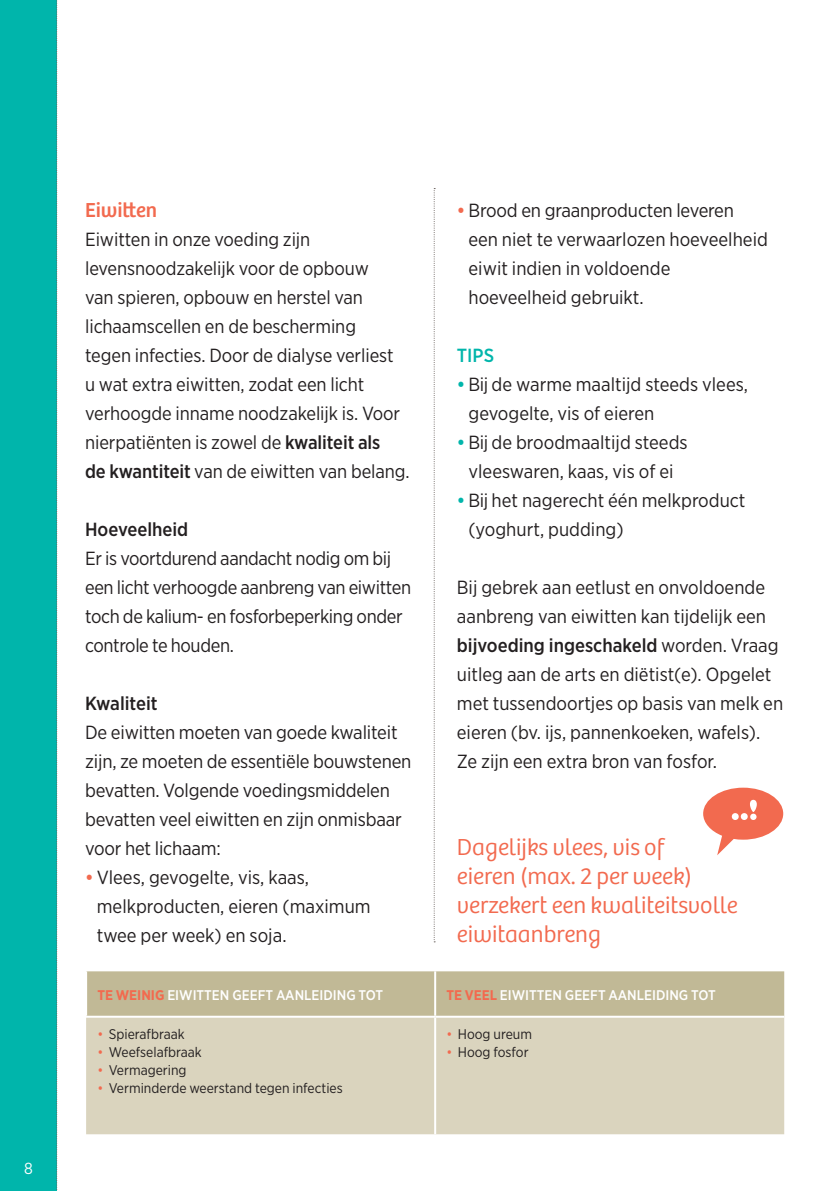
<style>
.page{position:relative;width:840px;height:1191px;background:#fff}
.page>*{position:absolute;margin:0;border:0;box-sizing:border-box;transform-origin:0 0}
.t1{font:300 24px/29px "Bree";color:#f26a4f}
.t2{font:21px "Bree";color:#f26a4f}
.t3{font:19px/29px "Gotham Narrow";letter-spacing:-.005em;color:#231f20}
.t4{font:500 19px "Gotham Narrow";color:#231f20}
.t5{font:500 19px "Gotham Narrow";color:#00b5ab}
.t6{font:16px "Gotham Narrow";color:#fff}
.t7{font:14px "Gotham Narrow";color:#231f20}
.t8{font:500 14px "Gotham Narrow";color:#fff}
.s1{font-weight:500}
.s2{font-weight:500;color:#f26a4f}
.s3{font-weight:500;color:#00b5ab}
.s4{font-weight:700;color:#f26a4f}
.s5{color:#f26a4f}
</style>
<div class="page">
<div style="left:0;top:0;width:57px;height:1191px;background:#00b5ab"></div>
<svg style="left:433px;top:188px;width:2px;height:754px"></svg>
<svg style="left:703px;top:787px;width:79px;height:68px"></svg>
<svg style="left:56px;top:0;width:2px;height:1190px"></svg>
<div style="left:87px;top:971px;width:696px;height:44px;background:#c1b996"></div>
<div style="left:86px;top:1017px;width:697px;height:117px;background:#dad4be"></div>
<hr style="left:434px;top:1017px;width:2px;height:117px;background:#fff">
<hr style="left:434px;top:971px;width:2px;height:44px;background:#fff">
<p class="t6" style="left:24px;top:1158px;width:10px">8</p>
<p class="t2" style="left:85px;top:198px;width:73px">Eiwitten</p>
<p class="t3" style="left:85px;top:224px;width:326px">Eiwitten in onze voeding zijn levensnoodzakelijk voor de opbouw<br>van spieren, opbouw en herstel van lichaamscellen en de bescherming<br>tegen infecties. Door de dialyse verliest<br>u wat extra eiwitten, zodat een licht verhoogde inname noodzakelijk is. Voor nierpatiënten is zowel de <span class="s1">kwaliteit als<br>de kwantiteit</span> van de eiwitten van belang.</p>
<p class="t4" style="left:85px;top:517px;width:105px">Hoeveelheid</p>
<p class="t3" style="left:85px;top:543px;width:327px">Er is voortdurend aandacht nodig om bij een licht verhoogde aanbreng van eiwitten toch de kalium- en fosforbeperking onder controle te houden.</p>
<p class="t4" style="left:85px;top:691px;width:74px">Kwaliteit</p>
<p class="t3" style="left:85px;top:717px;width:327px">De eiwitten moeten van goede kwaliteit zijn, ze moeten de essentiële bouwstenen bevatten. Volgende voedingsmiddelen bevatten veel eiwitten en zijn onmisbaar voor het lichaam:</p>
<p class="t3" style="left:97px;top:862px;width:275px;text-indent:-12px"><span class="s2">•</span> Vlees, gevogelte, vis, kaas, melkproducten, eieren (maximum twee per week) en soja.</p>
<p class="t3" style="left:468px;top:195px;width:301px;text-indent:-12px"><span class="s2">•</span> Brood en graanproducten leveren een niet te verwaarlozen hoeveelheid eiwit indien in voldoende hoeveelheid gebruikt.</p>
<p class="t5" style="left:456px;top:343px;width:39px">TIPS</p>
<p class="t3" style="left:468px;top:369px;width:281px;text-indent:-12px"><span class="s3">•</span> Bij de warme maaltijd steeds vlees, gevogelte, vis of eieren</p>
<p class="t3" style="left:456px;top:427px;width:232px;text-align:center"><span class="s3">•</span> Bij de broodmaaltijd steeds vleeswaren, kaas, vis of ei</p>
<p class="t3" style="left:468px;top:485px;width:278px;text-indent:-12px"><span class="s3">•</span> Bij het nagerecht één melkproduct (yoghurt, pudding)</p>
<p class="t3" style="left:456px;top:572px;width:327px">Bij gebrek aan eetlust en onvoldoende aanbreng van eiwitten kan tijdelijk een <span class="s1">bijvoeding ingeschakeld</span> worden. Vraag uitleg aan de arts en diëtist(e). Opgelet met tussendoortjes op basis van melk en eieren (bv. ijs, pannenkoeken, wafels).<br>Ze zijn een extra bron van fosfor.</p>
<p class="t1" style="left:456px;top:833px;width:282px">Dagelijks vlees, vis of<br>eieren (max. 2 per week) verzekert een kwaliteitsvolle eiwitaanbreng</p>
<p class="t8" style="left:97px;top:985px;width:287px"><span class="s4">TE WEINIG</span> EIWITTEN GEEFT AANLEIDING TOT</p>
<p class="t8" style="left:446px;top:985px;width:270px"><span class="s4">TE VEEL</span> EIWITTEN GEEFT AANLEIDING TOT</p>
<p class="t7" style="left:97px;top:1025px;width:89px"><span class="s5">•</span> Spierafbraak</p>
<p class="t7" style="left:97px;top:1043px;width:106px"><span class="s5">•</span> Weefselafbraak</p>
<p class="t7" style="left:97px;top:1061px;width:91px"><span class="s5">•</span> Vermagering</p>
<p class="t7" style="left:97px;top:1079px;width:247px"><span class="s5">•</span> Verminderde weerstand tegen infecties</p>
<p class="t7" style="left:446px;top:1025px;width:87px"><span class="s5">•</span> Hoog ureum</p>
<p class="t7" style="left:446px;top:1043px;width:84px"><span class="s5">•</span> Hoog fosfor</p>
</div>
